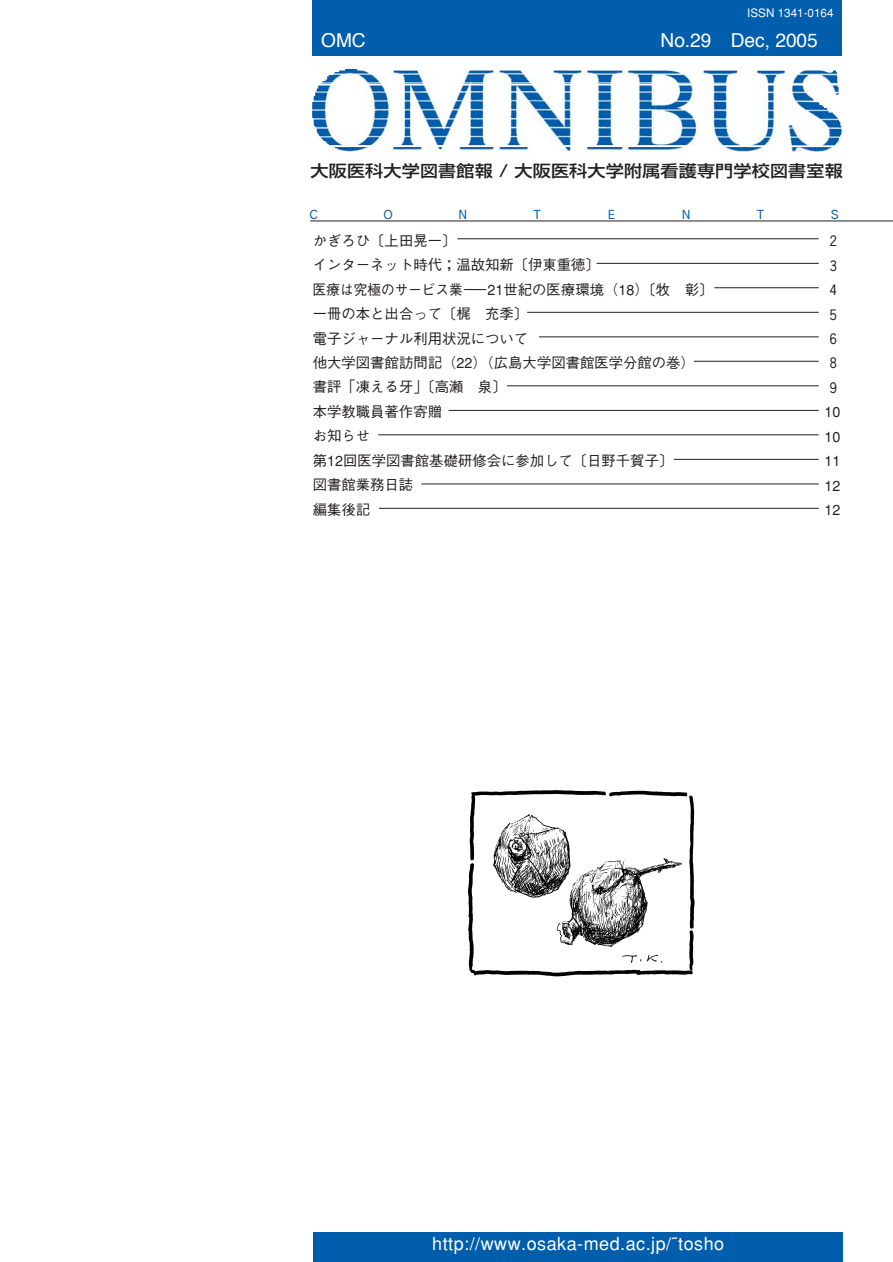
<style>
.page{position:relative;width:893px;height:1262px;background:#fff}
.page>*{position:absolute;margin:0;border:0;box-sizing:border-box;transform-origin:0 0}
.t1{font:19.2px "Helvetica";color:#fff}
.t2{font:500 18px "Gothic BBB";letter-spacing:.025em;color:#fff}
.t3{font:500 16.2px "Shin Go";letter-spacing:.01em;color:#231f20;scale:1.11 1}
.t4{font:500 14.4px/24.5px "Gothic BBB";color:#231f20}
.t5{font:500 11.7px "Gothic BBB";color:#fff}
</style>
<div class="page">
<div style="left:312px;top:0;width:530px;height:55px;background:#005ead"></div>
<img style="left:312px;top:69px;width:530px;height:83px">
<hr style="left:457px;top:238px;width:361px;height:1px;background:#231f20">
<hr style="left:596px;top:263px;width:222px;height:1px;background:#231f20">
<hr style="left:421px;top:483px;width:397px;height:1px;background:#231f20">
<hr style="left:539px;top:336px;width:279px;height:1px;background:#231f20">
<hr style="left:527px;top:312px;width:291px;height:1px;background:#231f20">
<hr style="left:507px;top:385px;width:311px;height:1px;background:#231f20">
<hr style="left:694px;top:361px;width:124px;height:1px;background:#231f20">
<hr style="left:378px;top:434px;width:440px;height:1px;background:#231f20">
<hr style="left:674px;top:459px;width:144px;height:1px;background:#231f20">
<hr style="left:310px;top:221px;width:582px;height:1px;background:#231f20">
<hr style="left:448px;top:410px;width:370px;height:1px;background:#231f20">
<hr style="left:714px;top:287px;width:104px;height:1px;background:#231f20">
<div style="left:313px;top:1232px;width:530px;height:29px;background:#005ead"></div>
<hr style="left:379px;top:508px;width:439px;height:1px;background:#231f20">
<img style="left:468px;top:790px;width:227px;height:187px">
<p class="t5" style="left:747px;top:8px;width:88px">ISSN 1341-0164</p>
<h1 class="t1" style="left:321px;top:32px;width:46px">OMC</h1>
<h1 class="t1" style="left:660px;top:32px;width:159px">No.29 Dec, 2005</h1>
<p class="t3" style="left:310px;top:165px;width:481px">大阪医科大学図書館報 / 大阪医科大学附属看護専門学校図書室報</p>
<p class="t4" style="left:313px;top:230px;width:402px">かぎろひ〔上田晃一〕<br>インターネット時代；温故知新〔伊東重徳〕<br>医療は究極のサービス業－－21世紀の医療環境（18）〔牧　彰〕一冊の本と出合って〔梶　充季〕<br>電子ジャーナル利用状況について<br>他大学図書館訪問記（22）（広島大学図書館医学分館の巻）<br>書評「凍える牙」〔高瀬　泉〕<br>本学教職員著作寄贈<br>お知らせ<br>第12回医学図書館基礎研修会に参加して〔日野千賀子〕<br>図書館業務日誌<br>編集後記</p>
<p class="t4" style="left:824px;top:230px;width:17px;text-align:justify">２<br>３<br>４<br>５<br>６<br>８<br>９<br>10<br>10<br>11<br>12<br>12</p>
<p class="t2" style="left:432px;top:1236px;width:293px">http://www.osaka-med.ac.jp/̃tosho</p>
</div>
